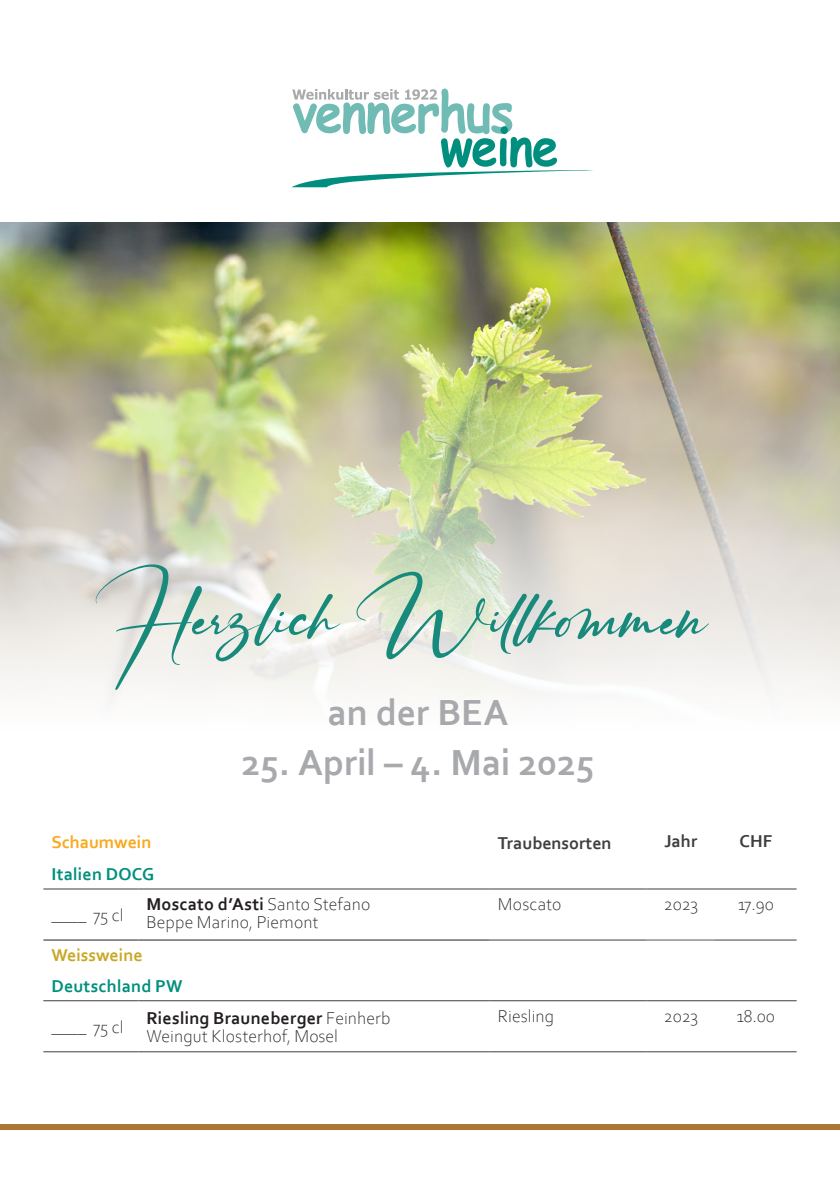
<style>
.page{position:relative;width:840px;height:1191px;background:#fff}
.page>*{position:absolute;margin:0;border:0;box-sizing:border-box;transform-origin:0 0}
.t1{font:60px "Ruthligos";color:#178a7b}
.t2{font:700 38px "Corbel";color:#a8a9ad}
.t3{font:300 18px/18px "Corbel";letter-spacing:.005em;color:#231f20}
.t4{font:700 18px "Corbel";letter-spacing:.01em;color:#008f7e}
.t5{font:700 18px "Corbel";color:#3e3e3f}
.t6{font:700 18px "Corbel";color:#f9a91b}
.t7{font:700 18px "Corbel";color:#c9a725}
.s1{font-weight:700}
</style>
<div class="page">
<div style="left:0;top:1124px;width:839px;height:6px;background:#ac7632"></div>
<svg style="left:292px;top:89px;width:301px;height:98px"></svg>
<hr style="left:43px;top:939px;width:95px;height:1px;background:#231f20">
<hr style="left:138px;top:939px;width:351px;height:1px;background:#231f20">
<hr style="left:489px;top:939px;width:157px;height:1px;background:#3e3e3f">
<hr style="left:714px;top:939px;width:82px;height:1px;background:#3e3e3f">
<hr style="left:646px;top:939px;width:68px;height:1px;background:#545557">
<hr style="left:43px;top:1000px;width:95px;height:1px;background:#3e3e3f">
<hr style="left:138px;top:1000px;width:351px;height:1px;background:#3e3e3f">
<hr style="left:43px;top:1051px;width:95px;height:1px;background:#3e3e3f">
<hr style="left:138px;top:1051px;width:351px;height:1px;background:#3e3e3f">
<hr style="left:43px;top:888px;width:95px;height:1px;background:#3e3e3f">
<hr style="left:138px;top:888px;width:351px;height:1px;background:#3e3e3f">
<hr style="left:489px;top:888px;width:157px;height:1px;background:#3e3e3f">
<hr style="left:646px;top:888px;width:68px;height:1px;background:#3e3e3f">
<hr style="left:714px;top:888px;width:82px;height:1px;background:#3e3e3f">
<hr style="left:714px;top:1051px;width:82px;height:1px;background:#3e3e3f">
<hr style="left:489px;top:1000px;width:157px;height:1px;background:#3e3e3f">
<hr style="left:646px;top:1000px;width:68px;height:1px;background:#3e3e3f">
<hr style="left:714px;top:1000px;width:82px;height:1px;background:#3e3e3f">
<hr style="left:489px;top:1051px;width:157px;height:1px;background:#3e3e3f">
<hr style="left:646px;top:1051px;width:68px;height:1px;background:#3e3e3f">
<img style="left:0;top:222px;width:839px;height:476px">
<h1 class="t1" style="left:130px;top:583px;width:577px">Herzlich Willkommen</h1>
<h2 class="t2" style="left:327px;top:689px;width:182px">an der BEA</h2>
<h2 class="t2" style="left:241px;top:739px;width:354px">25. April – 4. Mai 2025</h2>
<p class="t6" style="left:51px;top:831px;width:102px">Schaumwein</p>
<p class="t5" style="left:497px;top:831px;width:115px">Traubensorten</p>
<p class="t5" style="left:664px;top:830px;width:34px">Jahr</p>
<p class="t5" style="left:739px;top:830px;width:34px">CHF</p>
<p class="t4" style="left:51px;top:862px;width:104px">Italien DOCG</p>
<p class="t3" style="left:51px;top:905px;width:74px">____ 75 cl</p>
<p class="t3" style="left:146px;top:894px;width:225px"><span class="s1">Moscato d’Asti</span> Santo Stefano<br>Beppe Marino, Piemont</p>
<p class="t3" style="left:497px;top:894px;width:65px">Moscato</p>
<p class="t3" style="left:663px;top:894px;width:36px">2023</p>
<p class="t3" style="left:737px;top:894px;width:38px">17.90</p>
<p class="t7" style="left:51px;top:944px;width:93px">Weissweine</p>
<p class="t4" style="left:51px;top:974px;width:133px">Deutschland PW</p>
<p class="t3" style="left:51px;top:1017px;width:74px">____ 75 cl</p>
<p class="t3" style="left:146px;top:1008px;width:245px"><span class="s1">Riesling Brauneberger</span> Feinherb<br>Weingut Klosterhof, Mosel</p>
<p class="t3" style="left:497px;top:1006px;width:58px">Riesling</p>
<p class="t3" style="left:663px;top:1006px;width:36px">2023</p>
<p class="t3" style="left:736px;top:1006px;width:40px">18.00</p>
</div>
